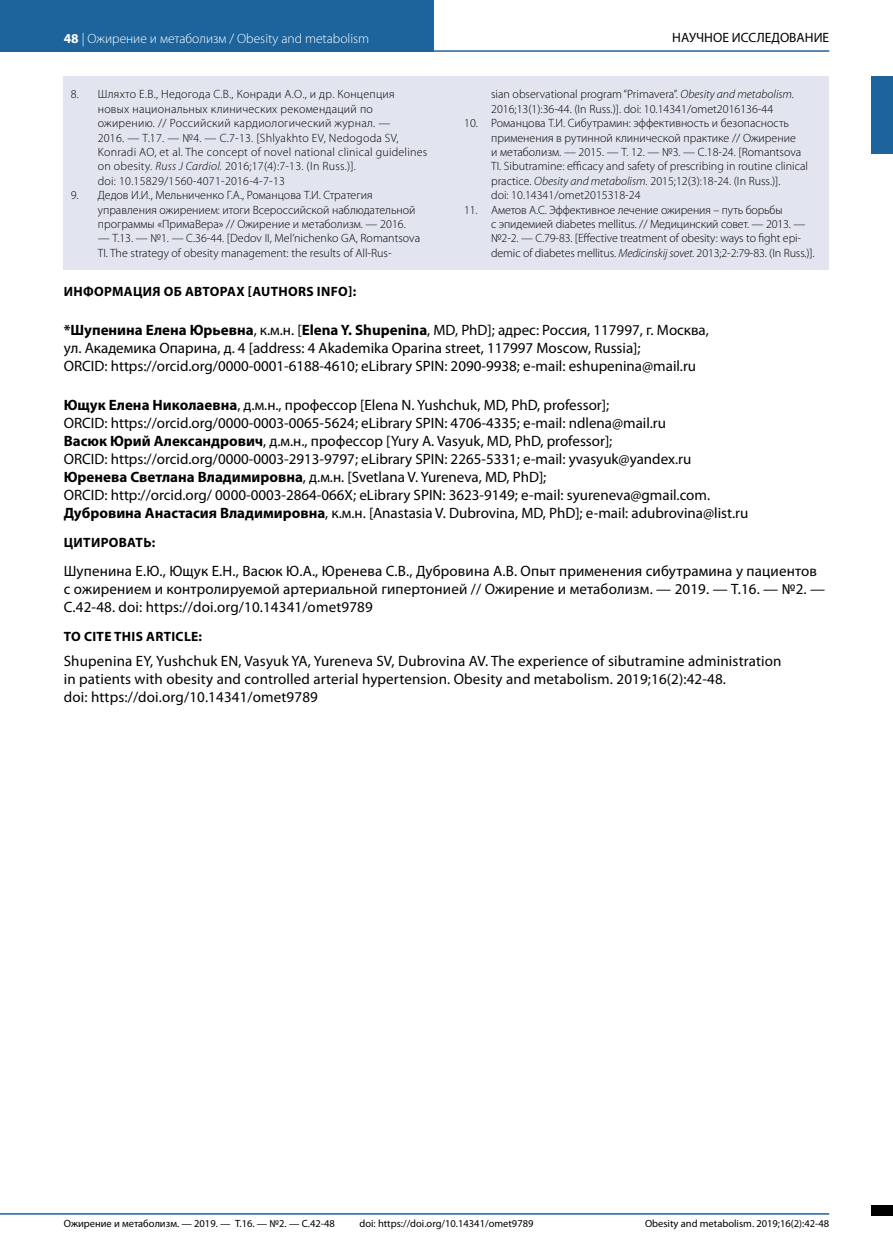
<style>
.page{position:relative;width:893px;height:1255px;background:#fff}
.page>*{position:absolute;margin:0;border:0;box-sizing:border-box;transform-origin:0 0}
.t1{font:15px/18px "Myriad Pro";color:#000}
.t2{font:700 13.5px "Myriad Pro";letter-spacing:.025em;color:#000}
.t3{font:300 13.5px "Myriad Pro";color:#fff}
.t4{font:13.5px "Myriad Pro";color:#000}
.t5{font:300 12px/14.4px "Myriad Pro";color:#000}
.t6{font:300 12px/14.4px "Myriad Pro";letter-spacing:.02em;color:#000}
.t7{font:10.5px "Myriad Pro";color:#000}
.s1{font-weight:700}
.s2{font-style:italic}
</style>
<div class="page">
<hr style="left:0;top:50px;width:829px;height:2px;background:#1d649c">
<hr style="left:0;top:1213px;width:829px;height:1px;background:#1d649c">
<div style="left:0;top:0;width:434px;height:51px;background:#1d649c"></div>
<div style="left:64px;top:77px;width:765px;height:193px;background:#e2e5ef"></div>
<div style="left:872px;top:77px;width:21px;height:77px;background:#1d649c"></div>
<div style="left:872px;top:1204px;width:21px;height:11px;background:#000"></div>
<p class="t3" style="left:64px;top:30px;width:307px"><span class="s1">48</span> | Ожирение и метаболизм / Obesity and metabolism</p>
<p class="t4" style="left:672px;top:29px;width:158px">НАУЧНОЕ ИССЛЕДОВАНИЕ</p>
<p class="t6" style="left:98px;top:87px;width:331px;text-indent:-27px">8. Шляхто Е.В., Недогода С.В., Конради А.О., и др. Концепция новых национальных клинических рекомендаций по ожирению. // Российский кардиологический журнал. —<br>2016. — Т.17. — №4. — С.7-13. [Shlyakhto EV, Nedogoda SV, Konradi AO, et al. The concept of novel national clinical guidelines on obesity. <span class="s2">Russ J Cardiol.</span> 2016;17(4):7-13. (In Russ.)].<br>doi: 10.15829/1560-4071-2016-4-7-13</p>
<p class="t5" style="left:98px;top:188px;width:319px;text-indent:-27px">9. Дедов И.И., Мельниченко Г.А., Романцова Т.И. Стратегия управления ожирением: итоги Всероссийской наблюдательной программы «ПримаВера» // Ожирение и метаболизм. — 2016.</p>
<p class="t5" style="left:98px;top:231px;width:324px">— Т.13. — №1. — C.36-44. [Dedov II, Mel’nichenko GA, Romantsova<br>TI. The strategy of obesity management: the results of All-Rus-</p>
<p class="t5" style="left:491px;top:87px;width:305px">sian observational program “Primavera”. <span class="s2">Obesity and metabolism.<br></span>2016;13(1):36-44. (In Russ.)]. doi: 10.14341/omet2016136-44</p>
<p class="t5" style="left:491px;top:116px;width:318px;text-indent:-27px">10. Романцова Т.И. Сибутрамин: эффективность и безопасность применения в рутинной клинической практике // Ожирение<br>и метаболизм. — 2015. — Т. 12. — №3. — C.18-24. [Romantsova TI. Sibutramine: efficacy and safety of prescribing in routine clinical practice. <span class="s2">Obesity and metabolism.</span> 2015;12(3):18-24. (In Russ.)].<br>doi: 10.14341/omet2015318-24</p>
<p class="t5" style="left:491px;top:202px;width:325px;text-indent:-27px">11. Аметов А.С. Эффективное лечение ожирения – путь борьбы<br>с эпидемией diabetes mellitus. // Медицинский совет. — 2013. — №2-2. — C.79-83. [Effective treatment of obesity: ways to fight epi&shy;demic of diabetes mellitus. <span class="s2">Medicinskij sovet.</span> 2013;2-2:79-83. (In Russ.)].</p>
<p class="t2" style="left:64px;top:282px;width:11px">ИНФ</p>
<p class="t2" style="left:94px;top:282px;width:21px">ОРМАЦИЯ</p>
<p class="t2" style="left:164px;top:282px;width:125px">ОБ АВТОРАХ [AUTHORS</p>
<p class="t2" style="left:317px;top:282px;width:9px">INFO</p>
<p class="t2" style="left:348px;top:282px;width:9px">]:</p>
<p class="t1" style="left:64px;top:320px;width:647px"><span class="s1">*Шупенина Елена Юрьевна</span>, к.м.н. [<span class="s1">Elena Y. Shupenina</span>, MD, PhD]; адрес: Россия, 117997, г. Москва, ул. Академика Опарина, д. 4 [address: 4 Akademika Oparina street, 117997 Moscow, Russia];<br>ORCID: https://orcid.org/0000-0001-6188-4610; eLibrary SPIN: 2090-9938; e-mail: eshupenina@mail.ru</p>
<p class="t1" style="left:64px;top:396px;width:686px"><span class="s1">Ющук Елена Николаевна</span>, д.м.н., профессор [Elena N. Yushchuk, MD, PhD, professor];<br>ORCID: https://orcid.org/0000-0003-0065-5624; eLibrary SPIN: 4706-4335; e-mail: ndlena@mail.ru<br><span class="s1">Васюк Юрий Александрович</span>, д.м.н., профессор [Yury A. Vasyuk, MD, PhD, professor];<br>ORCID: https://orcid.org/0000-0003-2913-9797; eLibrary SPIN: 2265-5331; e-mail: yvasyuk@yandex.ru <span class="s1">Юренева Светлана Владимировна</span>, д.м.н. [Svetlana V. Yureneva, MD, PhD];<br>ORCID: http://orcid.org/ 0000-0003-2864-066X; eLibrary SPIN: 3623-9149; e-mail: syureneva@gmail.com.<br><span class="s1">Дубровина Анастасия Владимировна</span>, к.м.н. [Anastasia V. Dubrovina, MD, PhD]; e-mail: adubrovina@list.ru</p>
<p class="t2" style="left:64px;top:534px;width:10px">ЦИТИР</p>
<p class="t2" style="left:109px;top:534px;width:19px">ОВАТЬ</p>
<p class="t2" style="left:152px;top:534px;width:5px">:</p>
<p class="t1" style="left:64px;top:562px;width:763px">Шупенина Е.Ю., Ющук Е.Н., Васюк Ю.А., Юренева С.В., Дубровина А.В. Опыт применения сибутрамина у пациентов с ожирением и контролируемой артериальной гипертонией // Ожирение и метаболизм. — 2019. — Т.16. — №2. —<br>С.42-48. doi: https://doi.org/10.14341/omet9789</p>
<p class="t2" style="left:64px;top:628px;width:66px">TO CITE THIS</p>
<p class="t2" style="left:146px;top:628px;width:33px">ARTICLE</p>
<p class="t2" style="left:199px;top:628px;width:5px">:</p>
<p class="t1" style="left:64px;top:652px;width:719px">Shupenina EY, Yushchuk EN, Vasyuk YA, Yureneva SV, Dubrovina AV. The experience of sibutramine administration in patients with obesity and controlled arterial hypertension. Obesity and metabolism. 2019;16(2):42-48.<br>doi: https://doi.org/10.14341/omet9789</p>
<p class="t7" style="left:64px;top:1216px;width:273px">Ожирение и метаболизм. — 2019. — Т.16. — №2. — С.42-48</p>
<p class="t7" style="left:359px;top:1216px;width:175px">doi: https://doi.org/10.14341/omet9789</p>
<p class="t7" style="left:645px;top:1216px;width:186px">Obesity and metabolism. 2019;16(2):42-48</p>
</div>
